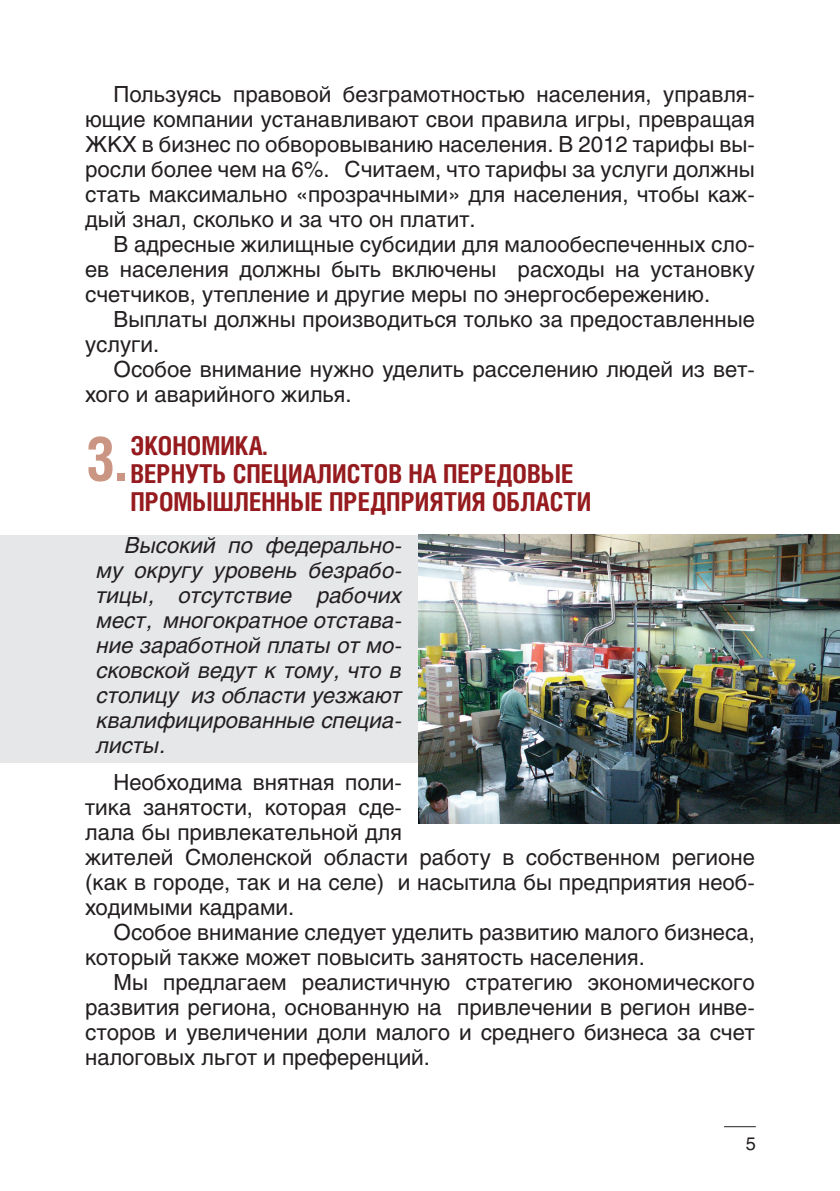
<style>
.page{position:relative;width:840px;height:1191px;background:#fff}
.page>*{position:absolute;margin:0;border:0;box-sizing:border-box;transform-origin:0 0}
.t1{font:700 61px "Helios Cond C";color:#cb9583}
.t2{font:700 26px/28px "Helios Cond C";color:#961b1e}
.t3{font:22px/25px "Helios C";color:#231f20}
.t4{font:italic 22px/25px "Helios C";color:#231f20;text-align:justify}
.t5{font:18px "Helios C";color:#231f20}
</style>
<div class="page">
<hr style="left:723px;top:1126px;width:32px;height:1px;background:#231f20">
<div style="left:0;top:534px;width:754px;height:228px;background:#e6e7e9"></div>
<img style="left:419px;top:534px;width:420px;height:289px">
<p class="t3" style="left:85px;top:82px;width:670px;text-align:justify;text-indent:28px">Пользуясь правовой безграмотностью населения, управля&shy;ющие компании устанавливают свои правила игры, превращая ЖКХ в бизнес по обворовыванию населения. В 2012 тарифы вы&shy;росли более чем на 6%. Считаем, что тарифы за услуги должны стать максимально «прозрачными» для населения, чтобы каж&shy;дый знал, сколько и за что он платит.</p>
<p class="t3" style="left:85px;top:232px;width:670px;text-align:justify;text-indent:28px">В адресные жилищные субсидии для малообеспеченных сло&shy;ев населения должны быть включены расходы на установку счетчиков, утепление и другие меры по энергосбережению.</p>
<p class="t3" style="left:85px;top:307px;width:670px;text-indent:28px">Выплаты должны производиться только за предоставленные услуги.</p>
<p class="t3" style="left:85px;top:357px;width:670px;text-indent:28px">Особое внимание нужно уделить расселению людей из вет&shy;хого и аварийного жилья.</p>
<p class="t2" style="left:130px;top:431px;width:462px">ЭКОНОМИКА.<br>ВЕРНУТЬ СПЕЦИАЛИСТОВ НА ПЕРЕДОВЫЕ<br>ПРОМЫШЛЕННЫЕ ПРЕДПРИЯТИЯ ОБЛАСТИ</p>
<p class="t4" style="left:96px;top:533px;width:307px;text-indent:28px">Высокий по федерально&shy;му округу уровень безрабо&shy;тицы, отсутствие рабочих мест, многократное отстава&shy;ние заработной платы от мо&shy;сковской ведут к тому, что в столицу из области уезжают квалифицированные специа&shy;листы.</p>
<p class="t3" style="left:85px;top:769px;width:670px;text-indent:28px">Необходима внятная поли-<br>тика занятости, которая сде-<br>лала бы привлекательной для<br>жителей Смоленской области работу в собственном регионе (как в городе, так и на селе) и насытила бы предприятия необ&shy;ходимыми кадрами.</p>
<p class="t3" style="left:85px;top:919px;width:670px;text-indent:28px">Особое внимание следует уделить развитию малого бизнеса, который также может повысить занятость населения.</p>
<p class="t3" style="left:85px;top:969px;width:670px;text-align:justify;text-indent:28px">Мы предлагаем реалистичную стратегию экономического развития региона, основанную на привлечении в регион инве&shy;сторов и увеличении доли малого и среднего бизнеса за счет налоговых льгот и преференций.</p>
<h1 class="t1" style="left:85px;top:422px;width:42px">3.</h1>
<p class="t5" style="left:745px;top:1132px;width:12px">5</p>
</div>
